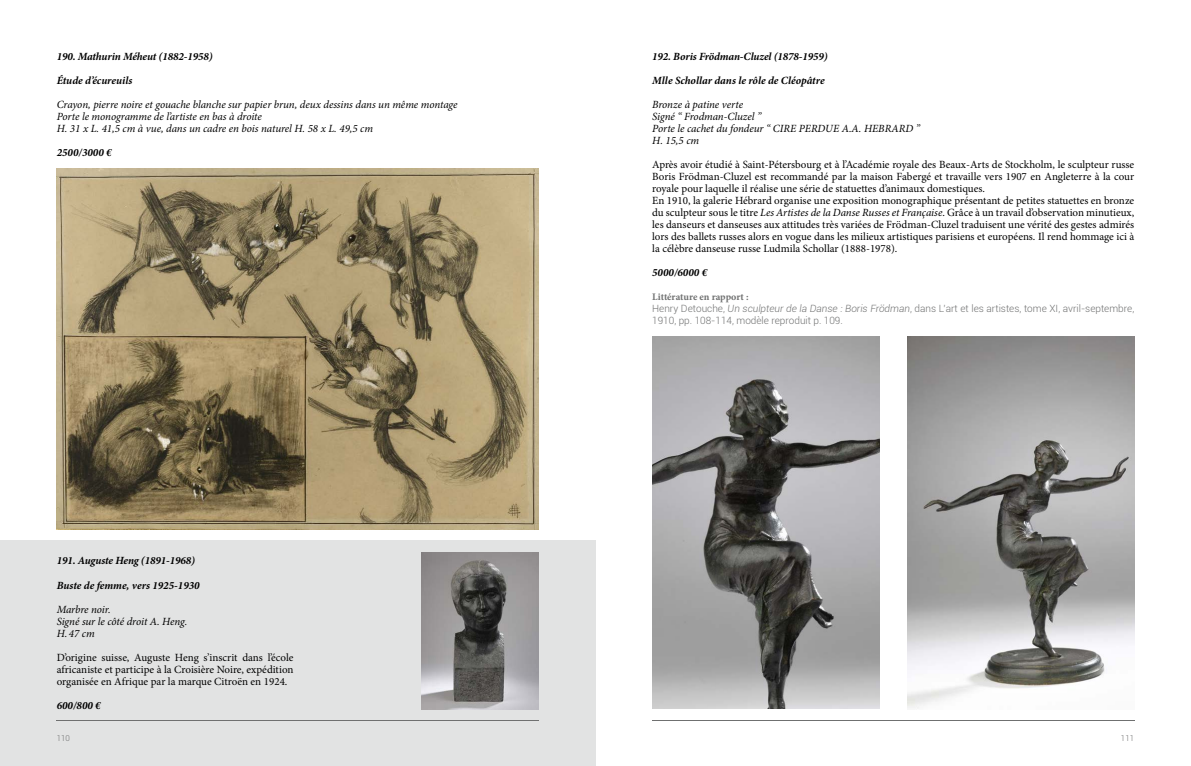
<style>
.page{position:relative;width:1191px;height:766px;background:#fff}
.page>*{position:absolute;margin:0;border:0;box-sizing:border-box;transform-origin:0 0}
.t1{font:11px/12px "Minion Pro";color:#000;text-align:justify}
.t2{font:italic 11px/12px "Minion Pro";letter-spacing:-.005em;color:#000}
.t3{font:italic 700 11px "Minion Pro";letter-spacing:-.005em;color:#000}
.t4{font:300 10px/12px "Roboto";color:#6f7070}
.t5{font:700 10px "Minion Pro";letter-spacing:-.005em;color:#6f7070}
.t6{font:300 8px "Roboto";color:#6f7070}
.s1{font-style:italic}
</style>
<div class="page">
<div style="left:0;top:540px;width:595px;height:225px;background:#e2e3e3"></div>
<img style="left:57px;top:168px;width:482px;height:361px">
<img style="left:907px;top:337px;width:227px;height:372px">
<img style="left:652px;top:337px;width:227px;height:371px">
<img style="left:421px;top:552px;width:118px;height:157px">
<hr style="left:57px;top:720px;width:482px;height:1px;background:#6f7070">
<hr style="left:652px;top:720px;width:482px;height:1px;background:#6f7070">
<p class="t3" style="left:57px;top:48px;width:157px">190. Mathurin Méheut (1882-1958)</p>
<p class="t3" style="left:57px;top:72px;width:77px">Étude d’écureuils</p>
<p class="t2" style="left:57px;top:98px;width:402px">Crayon, pierre noire et gouache blanche sur papier brun, deux dessins dans un même montage<br>Porte le monogramme de l’artiste en bas à droite<br>H. 31 x L. 41,5 cm à vue, dans un cadre en bois naturel H. 58 x L. 49,5 cm</p>
<p class="t3" style="left:57px;top:144px;width:56px">2500/3000 €</p>
<p class="t3" style="left:57px;top:553px;width:140px">191. Auguste Heng (1891-1968)</p>
<p class="t3" style="left:57px;top:577px;width:144px">Buste de femme, vers 1925-1930</p>
<p class="t2" style="left:57px;top:602px;width:132px">Marbre noir.<br>Signé sur le côté droit A. Heng.<br>H. 47 cm</p>
<p class="t1" style="left:57px;top:651px;width:238px">D’origine suisse, Auguste Heng s’inscrit dans l’école africaniste et participe à la Croisière Noire, expédition organisée en Afrique par la marque Citroën en 1924.</p>
<p class="t3" style="left:57px;top:697px;width:46px">600/800 €</p>
<p class="t3" style="left:652px;top:48px;width:177px">192. Boris Frödman-Cluzel (1878-1959)</p>
<p class="t3" style="left:652px;top:72px;width:174px">Mlle Schollar dans le rôle de Cléopâtre</p>
<p class="t2" style="left:652px;top:98px;width:269px">Bronze à patine verte<br>Signé “ Frodman-Cluzel ”<br>Porte le cachet du fondeur “ CIRE PERDUE A.A. HEBRARD ”<br>H. 15,5 cm</p>
<p class="t1" style="left:652px;top:158px;width:483px;text-align:left">Après avoir étudié à Saint-Pétersbourg et à l’Académie royale des Beaux-Arts de Stockholm, le sculpteur russe Boris Frödman-Cluzel est recommandé par la maison Fabergé et travaille vers 1907 en Angleterre à la cour royale pour laquelle il réalise une série de statuettes d’animaux domestiques.<br>En 1910, la galerie Hébrard organise une exposition monographique présentant de petites statuettes en bronze du sculpteur sous le titre <span class="s1">Les Artistes de la Danse Russes et Française</span>. Grâce à un travail d’observation minutieux, les danseurs et danseuses aux attitudes très variées de Frödman-Cluzel traduisent une vérité des gestes admirés lors des ballets russes alors en vogue dans les milieux artistiques parisiens et européens. Il rend hommage ici à la célèbre danseuse russe Ludmila Schollar (1888-1978).</p>
<p class="t3" style="left:652px;top:265px;width:56px">5000/6000 €</p>
<p class="t5" style="left:652px;top:289px;width:98px">Littérature en rapport :</p>
<p class="t4" style="left:652px;top:302px;width:483px">Henry Detouche, <span class="s1">Un sculpteur de la Danse : Boris Frödman</span>, dans L’art et les artistes, tome XI, avril-septembre,<br>1910, pp. 108-114, modèle reproduit p. 109.</p>
<p class="t6" style="left:57px;top:732px;width:15px">110</p>
<p class="t6" style="left:1121px;top:732px;width:15px">111</p>
</div>
